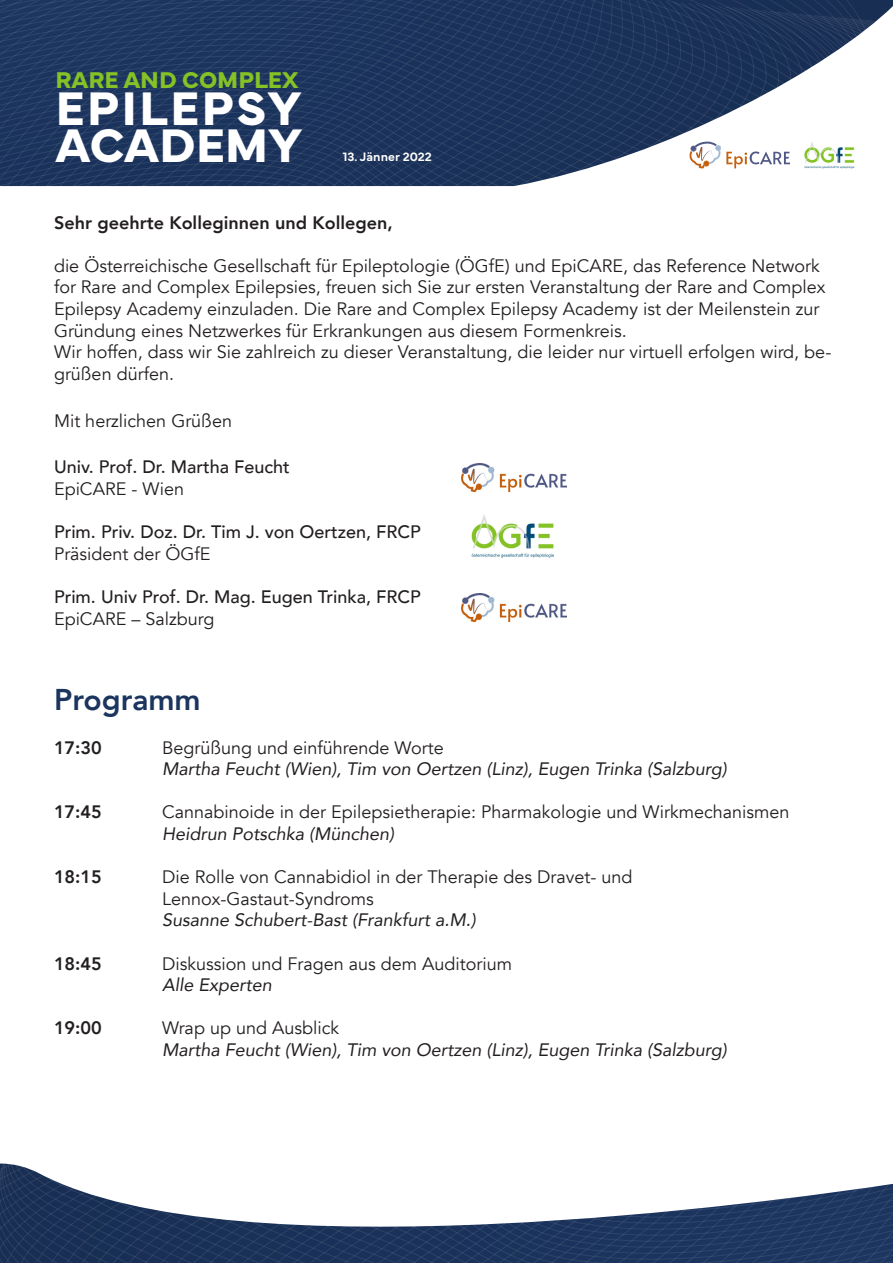
<style>
.page{position:relative;width:893px;height:1263px;background:#fff}
.page>*{position:absolute;margin:0;border:0;box-sizing:border-box;transform-origin:0 0}
.t1{font:700 49.05px/37.2px "Mundial";letter-spacing:.025em;color:#fff}
.t2{font:800 30px "Avenir";color:#1b355f}
.t3{font:700 23.85px "Mundial";color:#85c225}
.t4{font:18px/21.6px "Avenir";color:#231f20}
.t5{font:italic 18px "Avenir";color:#231f20}
.t6{font:500 18px "Avenir";color:#231f20}
.t7{font:800 18px "Avenir";color:#231f20}
.t8{font:600 12.6px "Mundial";color:#fff}
</style>
<div class="page">
<svg style="left:0;top:0;width:893px;height:186px;background:#415576"></svg>
<img style="left:461px;top:463px;width:106px;height:28px">
<img style="left:461px;top:593px;width:106px;height:28px">
<img style="left:472px;top:515px;width:82px;height:43px">
<svg style="left:0;top:1163px;width:893px;height:100px"></svg>
<h3 class="t3" style="left:56px;top:61px;width:244px">RARE AND COMPLEX</h3>
<h1 class="t1" style="left:56px;top:85px;width:248px">EPILEPSY<br>ACADEMY</h1>
<p class="t8" style="left:343px;top:147px;width:90px">13. Jänner 2022</p>
<p class="t7" style="left:54px;top:208px;width:340px">Sehr geehrte Kolleginnen und Kollegen,</p>
<p class="t4" style="left:54px;top:255px;width:779px">die Österreichische Gesellschaft für Epileptologie (ÖGfE) und EpiCARE, das Reference Network for Rare and Complex Epilepsies, freuen sich Sie zur ersten Veranstaltung der Rare and Complex Epilepsy Academy einzuladen. Die Rare and Complex Epilepsy Academy ist der Meilenstein zur Gründung eines Netzwerkes für Erkrankungen aus diesem Formenkreis.<br>Wir hoffen, dass wir Sie zahlreich zu dieser Veranstaltung, die leider nur virtuell erfolgen wird, be&shy;grüßen dürfen.</p>
<p class="t4" style="left:54px;top:410px;width:180px">Mit herzlichen Grüßen</p>
<p class="t6" style="left:54px;top:451px;width:237px">Univ. Prof. Dr. Martha Feucht</p>
<p class="t4" style="left:54px;top:478px;width:132px">EpiCARE - Wien</p>
<p class="t6" style="left:54px;top:516px;width:368px">Prim. Priv. Doz. Dr. Tim J. von Oertzen, FRCP</p>
<p class="t4" style="left:54px;top:543px;width:158px">Präsident der ÖGfE</p>
<p class="t6" style="left:54px;top:581px;width:368px">Prim. Univ Prof. Dr. Mag. Eugen Trinka, FRCP</p>
<p class="t4" style="left:54px;top:608px;width:162px">EpiCARE – Salzburg</p>
<h2 class="t2" style="left:54px;top:677px;width:148px">Programm</h2>
<p class="t7" style="left:54px;top:733px;width:49px">17:30</p>
<p class="t4" style="left:162px;top:737px;width:283px">Begrüßung und einführende Worte</p>
<p class="t5" style="left:162px;top:758px;width:566px">Martha Feucht (Wien), Tim von Oertzen (Linz), Eugen Trinka (Salzburg)</p>
<p class="t7" style="left:54px;top:798px;width:49px">17:45</p>
<p class="t4" style="left:162px;top:802px;width:629px">Cannabinoide in der Epilepsietherapie: Pharmakologie und Wirkmechanismen</p>
<p class="t5" style="left:162px;top:823px;width:234px">Heidrun Potschka (München)</p>
<p class="t7" style="left:54px;top:863px;width:49px">18:15</p>
<p class="t4" style="left:162px;top:866px;width:472px">Die Rolle von Cannabidiol in der Therapie des Dravet- und<br>Lennox-Gastaut-Syndroms</p>
<p class="t5" style="left:162px;top:909px;width:315px">Susanne Schubert-Bast (Frankfurt a.M.)</p>
<p class="t7" style="left:54px;top:949px;width:49px">18:45</p>
<p class="t4" style="left:162px;top:953px;width:352px">Diskussion und Fragen aus dem Auditorium</p>
<p class="t5" style="left:162px;top:974px;width:111px">Alle Experten</p>
<p class="t7" style="left:54px;top:1014px;width:49px">19:00</p>
<p class="t4" style="left:162px;top:1018px;width:179px">Wrap up und Ausblick</p>
<p class="t5" style="left:162px;top:1039px;width:566px">Martha Feucht (Wien), Tim von Oertzen (Linz), Eugen Trinka (Salzburg)</p>
</div>
